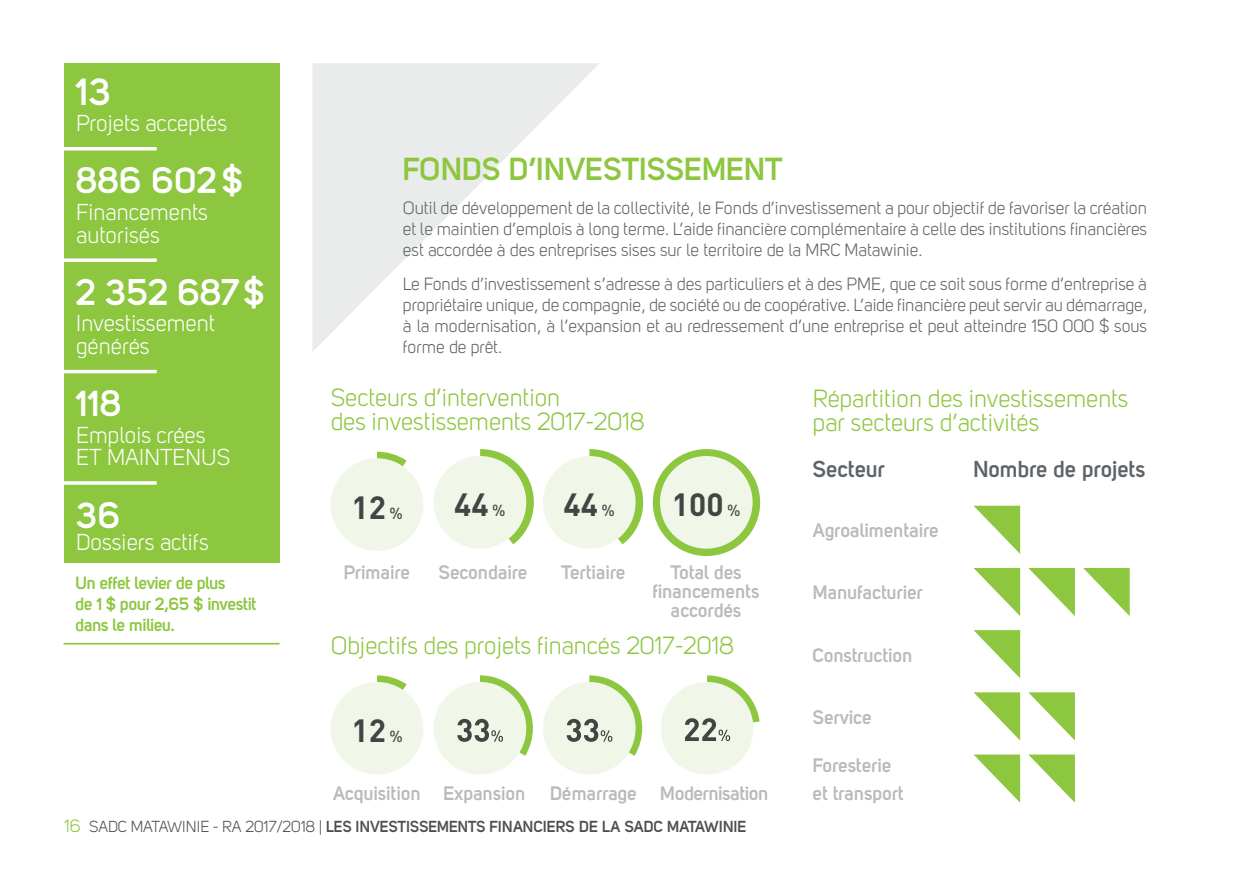
<style>
.page{position:relative;width:1260px;height:882px;background:#fff}
.page>*{position:absolute;margin:0;border:0;box-sizing:border-box;transform-origin:0 0}
.t1{font:700 38.5px "Uni Sans Semi";color:#fff}
.t2{font:700 36.75px "Uni Sans Semi";color:#fff}
.t3{font:700 31.68px "DIN";color:#444}
.t4{font:700 31.5px "Uni Sans Semi";color:#8dc63f}
.t5{font:24.5px/24.5px "Uni Sans Book";color:#8dc63f}
.t6{font:22.75px/22.8px "Uni Sans Book";color:#fff}
.t7{font:700 22.75px "Uni Sans Semi";color:#5e6367}
.t8{font:700 19.25px/19.2px "Uni Sans Semi";color:#b8bbba}
.t9{font:700 19.25px "Uni Sans Semi";letter-spacing:-.02em;color:#b8bbba}
.t10{font:17.5px/21px "Uni Sans Book";color:#5e6367;text-align:justify}
.t11{font:700 17.5px/21px "Uni Sans Semi";letter-spacing:-.02em;color:#8dc63f}
.t12{font:700 15.75px "Uni Sans Semi";color:#4d4d4f}
.s1{font-weight:500;font-size:15.92px}
.s2{font-family:"Uni Sans Book";font-weight:400;font-size:17.5px;color:#8dc63f}
.s3{font-family:"Uni Sans Book";font-weight:400}
</style>
<div class="page">
<svg style="left:312px;top:63px;width:287px;height:288px"></svg>
<div style="left:64px;top:63px;width:216px;height:500px;background:#8dc63f"></div>
<svg style="left:64px;top:147px;width:93px;height:4px"></svg>
<svg style="left:64px;top:258px;width:93px;height:4px"></svg>
<hr style="left:53px;top:370px;width:104px;height:3px;background:#fff">
<svg style="left:64px;top:481px;width:93px;height:4px"></svg>
<hr style="left:64px;top:643px;width:216px;height:2px;background:#8dc63f">
<svg style="left:974px;top:506px;width:46px;height:48px"></svg>
<svg style="left:974px;top:568px;width:46px;height:48px"></svg>
<svg style="left:1028px;top:568px;width:47px;height:48px"></svg>
<svg style="left:1083px;top:568px;width:47px;height:48px"></svg>
<svg style="left:974px;top:630px;width:46px;height:48px"></svg>
<svg style="left:974px;top:692px;width:46px;height:49px"></svg>
<svg style="left:1028px;top:692px;width:47px;height:49px"></svg>
<svg style="left:974px;top:755px;width:46px;height:48px"></svg>
<svg style="left:1029px;top:755px;width:46px;height:48px"></svg>
<svg style="left:377px;top:452px;width:30px;height:14px"></svg>
<div style="left:331px;top:458px;width:92px;height:93px;background:#f0f7e8;border-radius:50%"></div>
<svg style="left:480px;top:449px;width:54px;height:96px"></svg>
<div style="left:434px;top:456px;width:92px;height:93px;background:#f0f7e8;border-radius:50%"></div>
<svg style="left:589px;top:449px;width:54px;height:96px"></svg>
<div style="left:543px;top:456px;width:93px;height:93px;background:#f0f7e8;border-radius:50%"></div>
<div style="left:653px;top:449px;width:107px;height:107px;background:#8dc63f;border-radius:50%"></div>
<div style="left:660px;top:456px;width:93px;height:93px;background:#f0f7e8;border-radius:50%"></div>
<div style="left:434px;top:682px;width:92px;height:93px;background:#f0f7e8;border-radius:50%"></div>
<svg style="left:457px;top:675px;width:76px;height:81px"></svg>
<div style="left:543px;top:682px;width:93px;height:93px;background:#f0f7e8;border-radius:50%"></div>
<svg style="left:567px;top:675px;width:75px;height:81px"></svg>
<svg style="left:377px;top:675px;width:30px;height:15px"></svg>
<div style="left:331px;top:682px;width:92px;height:93px;background:#f0f7e8;border-radius:50%"></div>
<div style="left:661px;top:682px;width:92px;height:93px;background:#f0f7e8;border-radius:50%"></div>
<svg style="left:685px;top:675px;width:75px;height:66px"></svg>
<h1 class="t1" style="left:76px;top:68px;width:37px">13</h1>
<h3 class="t6" style="left:76px;top:112px;width:152px">Projets acceptés</h3>
<h2 class="t2" style="left:76px;top:158px;width:169px">886 602$</h2>
<h3 class="t6" style="left:76px;top:201px;width:133px">Financements autorisés</h3>
<h2 class="t2" style="left:76px;top:270px;width:191px">2 352 687$</h2>
<h3 class="t6" style="left:76px;top:312px;width:140px">Investissement générés</h3>
<h2 class="t2" style="left:76px;top:381px;width:47px">118</h2>
<h3 class="t6" style="left:76px;top:423px;width:156px">Emplois crées<br>ET MAINTENUS</h3>
<h2 class="t2" style="left:76px;top:493px;width:46px">36</h2>
<h3 class="t6" style="left:76px;top:531px;width:134px">Dossiers actifs</h3>
<p class="t11" style="left:76px;top:572px;width:183px">Un effet levier de plus<br>de 1 $ pour 2,65 $ investit dans le milieu.</p>
<h3 class="t4" style="left:403px;top:150px;width:381px">FONDS D’INVESTISSEMENT</h3>
<p class="t10" style="left:403px;top:197px;width:746px">Outil de développement de la collectivité, le Fonds d’investissement a pour objectif de favoriser la création et le maintien d’emplois à long terme. L’aide financière complémentaire à celle des institutions financières est accordée à des entreprises sises sur le territoire de la MRC Matawinie.</p>
<p class="t10" style="left:403px;top:273px;width:746px">Le Fonds d’investissement s’adresse à des particuliers et à des PME, que ce soit sous forme d’entreprise à propriétaire unique, de compagnie, de société ou de coopérative. L’aide financière peut servir au démarrage, à la modernisation, à l’expansion et au redressement d’une entreprise et peut atteindre 150 000 $ sous forme de prêt.</p>
<h3 class="t5" style="left:331px;top:385px;width:315px">Secteurs d’intervention<br>des investissements 2017-2018</h3>
<h3 class="t3" style="left:352px;top:487px;width:53px">12 <span class="s1">%</span></h3>
<h3 class="t3" style="left:454px;top:484px;width:53px">44 <span class="s1">%</span></h3>
<h3 class="t3" style="left:564px;top:484px;width:53px">44 <span class="s1">%</span></h3>
<h3 class="t3" style="left:672px;top:484px;width:70px">100 <span class="s1">%</span></h3>
<p class="t8" style="left:344px;top:562px;width:68px">Primaire</p>
<p class="t8" style="left:439px;top:562px;width:90px">Secondaire</p>
<p class="t8" style="left:562px;top:562px;width:66px">Tertiaire</p>
<p class="t8" style="left:653px;top:562px;width:108px;text-align:center">Total des financements accordés</p>
<h3 class="t5" style="left:331px;top:633px;width:404px">Objectifs des projets financés 2017-2018</h3>
<h3 class="t3" style="left:352px;top:710px;width:53px">12 <span class="s1">%</span></h3>
<p class="t8" style="left:333px;top:783px;width:89px">Acquisition</p>
<p class="t8" style="left:444px;top:783px;width:84px">Expansion</p>
<p class="t8" style="left:550px;top:783px;width:88px">Démarrage</p>
<p class="t9" style="left:660px;top:782px;width:110px">Modernisation</p>
<h3 class="t5" style="left:813px;top:386px;width:317px">Répartition des investissements par secteurs d’activités</h3>
<h3 class="t7" style="left:813px;top:455px;width:74px">Secteur</h3>
<h3 class="t7" style="left:974px;top:455px;width:174px">Nombre de projets</h3>
<p class="t8" style="left:813px;top:520px;width:127px">Agroalimentaire</p>
<p class="t8" style="left:813px;top:583px;width:111px">Manufacturier</p>
<p class="t8" style="left:813px;top:645px;width:101px">Construction</p>
<p class="t8" style="left:813px;top:707px;width:60px">Service</p>
<p class="t8" style="left:813px;top:751px;width:92px;line-height:28px">Foresterie et transport</p>
<p class="t12" style="left:64px;top:817px;width:684px"><span class="s2">16</span> <span class="s3">SADC MATAWINIE - RA 2017/2018 |</span> LES INVESTISSEMENTS FINANCIERS DE LA SADC MATAWINIE</p>
</div>
